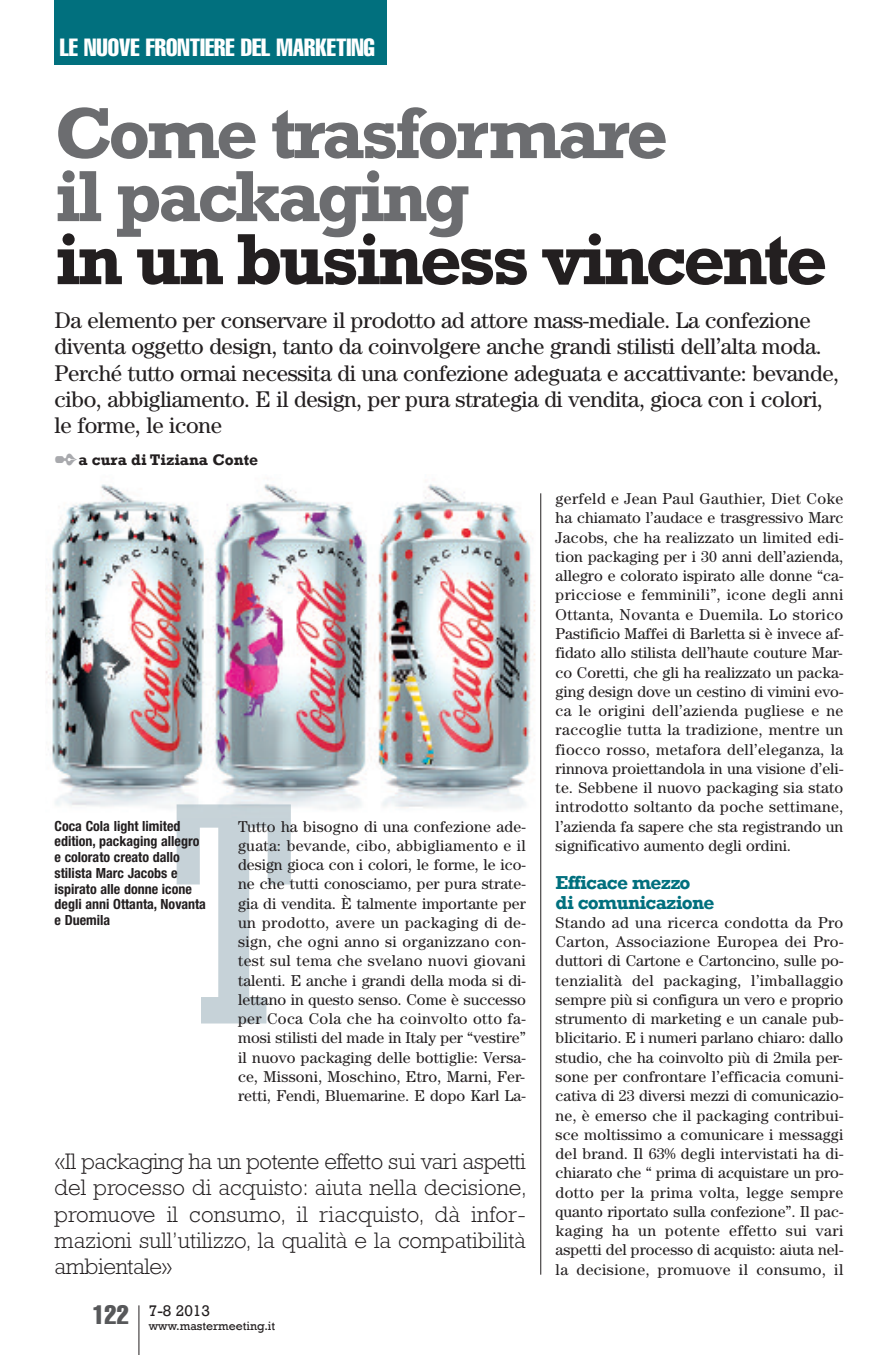
<style>
.page{position:relative;width:893px;height:1355px;background:#fff}
.page>*{position:absolute;margin:0;border:0;box-sizing:border-box;transform-origin:0 0}
.t1{font:700 73.5px/63px "Rockwell";letter-spacing:-.05em;color:#6c6d70}
.t2{font:700 73.5px "Rockwell";letter-spacing:-.05em;color:#231f20}
.t3{font:extra-condensed 24.5px "Helvetica";color:#fff}
.t4{font:22.75px/26.2px "Century";letter-spacing:-.015em;color:#231f20}
.t5{font:300 22.75px/26.2px "Rockwell";letter-spacing:-.005em;color:#231f20;text-align:justify}
.t6{font:700 19.25px/19.2px "Rockwell";letter-spacing:-.035em;color:#01707e}
.t7{font:15.75px/19.2px "Century";letter-spacing:.005em;color:#231f20;text-align:justify}
.t8{font:700 15.75px "Rockwell";color:#231f20}
.t9{font:15.75px "Rockwell";color:#231f20}
.t10{font:700 condensed 14px/15.8px "Helvetica Neue";color:#231f20}
.t11{font:12.25px "Rockwell";color:#231f20}
.s1{color:#a8a9ad}
</style>
<div class="page">
<img style="left:45px;top:484px;width:490px;height:334px">
<hr style="left:540px;top:493px;width:1px;height:781px;background:#231f20">
<hr style="left:138px;top:1305px;width:1px;height:49px;background:#231f20">
<div style="left:55px;top:0;width:332px;height:64px;background:#01707e"></div>
<svg style="left:177px;top:817px;width:114px;height:206px"></svg>
<img style="left:177px;top:804px;width:114px;height:13px">
<h2 class="t3" style="left:60px;top:39px;width:317px">LE NUOVE FRONTIERE DEL MARKETING</h2>
<h1 class="t1" style="left:55px;top:100px;width:615px">Come trasformare il packaging</h1>
<h1 class="t2" style="left:55px;top:215px;width:774px">in un business vincente</h1>
<p class="t4" style="left:55px;top:309px;width:786px">Da elemento per conservare il prodotto ad attore mass-mediale. La confezione diventa oggetto design, tanto da coinvolgere anche grandi stilisti dell’alta moda.<br>Perché tutto ormai necessita di una confezione adeguata e accattivante: bevande, cibo, abbigliamento. E il design, per pura strategia di vendita, gioca con i colori, le forme, le icone</p>
<p class="t8" style="left:55px;top:450px;width:205px"><span class="s1">✒</span>a cura di Tiziana Conte</p>
<p class="t10" style="left:55px;top:819px;width:153px">Coca Cola light limited edition, packaging allegro e colorato creato dallo stilista Marc Jacobs e ispirato alle donne icone degli anni Ottanta, Novanta e Duemila</p>
<p class="t7" style="left:238px;top:817px;width:289px">Tutto ha bisogno di una confezione ade&shy;guata: bevande, cibo, abbigliamento e il design gioca con i colori, le forme, le ico&shy;ne che tutti conosciamo, per pura strate&shy;gia di vendita. È talmente importante per un prodotto, avere un packaging di de&shy;sign, che ogni anno si organizzano con&shy;test sul tema che svelano nuovi giovani talenti. E anche i grandi della moda si di&shy;lettano in questo senso. Come è successo per Coca Cola che ha coinvolto otto fa&shy;mosi stilisti del made in Italy per “vestire” il nuovo packaging delle bottiglie: Versa&shy;ce, Missoni, Moschino, Etro, Marni, Fer&shy;retti, Fendi, Bluemarine. E dopo Karl La-</p>
<h3 class="t5" style="left:55px;top:1150px;width:474px">«Il packaging ha un potente effetto sui vari aspetti del processo di acquisto: aiuta nella decisione, promuove il consumo, il riacquisto, dà infor&shy;mazioni sull’utilizzo, la qualità e la compatibilità ambientale»</h3>
<p class="t11" style="left:92px;top:1318px;width:184px"><sup>122</sup> www.mastermeeting.it</p>
<p class="t9" style="left:149px;top:1300px;width:63px">7-8 2013</p>
<p class="t7" style="left:556px;top:490px;width:289px">gerfeld e Jean Paul Gauthier, Diet Coke ha chiamato l’audace e trasgressivo Marc Jacobs, che ha realizzato un limited edi&shy;tion packaging per i 30 anni dell’azienda, allegro e colorato ispirato alle donne “ca&shy;pricciose e femminili”, icone degli anni Ottanta, Novanta e Duemila. Lo storico Pastificio Maffei di Barletta si è invece af&shy;fidato allo stilista dell’haute couture Mar&shy;co Coretti, che gli ha realizzato un packa&shy;ging design dove un cestino di vimini evo&shy;ca le origini dell’azienda pugliese e ne raccoglie tutta la tradizione, mentre un fiocco rosso, metafora dell’eleganza, la rinnova proiettandola in una visione d’eli&shy;te. Sebbene il nuovo packaging sia stato introdotto soltanto da poche settimane, l’azienda fa sapere che sta registrando un significativo aumento degli ordini.</p>
<p class="t6" style="left:556px;top:872px;width:161px">Efficace mezzo<br>di comunicazione</p>
<p class="t7" style="left:556px;top:914px;width:289px">Stando ad una ricerca condotta da Pro Carton, Associazione Europea dei Pro&shy;duttori di Cartone e Cartoncino, sulle po&shy;tenzialità del packaging, l’imballaggio sempre più si configura un vero e proprio strumento di marketing e un canale pub&shy;blicitario. E i numeri parlano chiaro: dallo studio, che ha coinvolto più di 2mila per&shy;sone per confrontare l’efficacia comuni&shy;cativa di 23 diversi mezzi di comunicazio&shy;ne, è emerso che il packaging contribui&shy;sce moltissimo a comunicare i messaggi del brand. Il 63% degli intervistati ha di&shy;chiarato che “ prima di acquistare un pro&shy;dotto per la prima volta, legge sempre quanto riportato sulla confezione”. Il pac&shy;kaging ha un potente effetto sui vari aspetti del processo di acquisto: aiuta nel&shy;la decisione, promuove il consumo, il</p>
</div>
